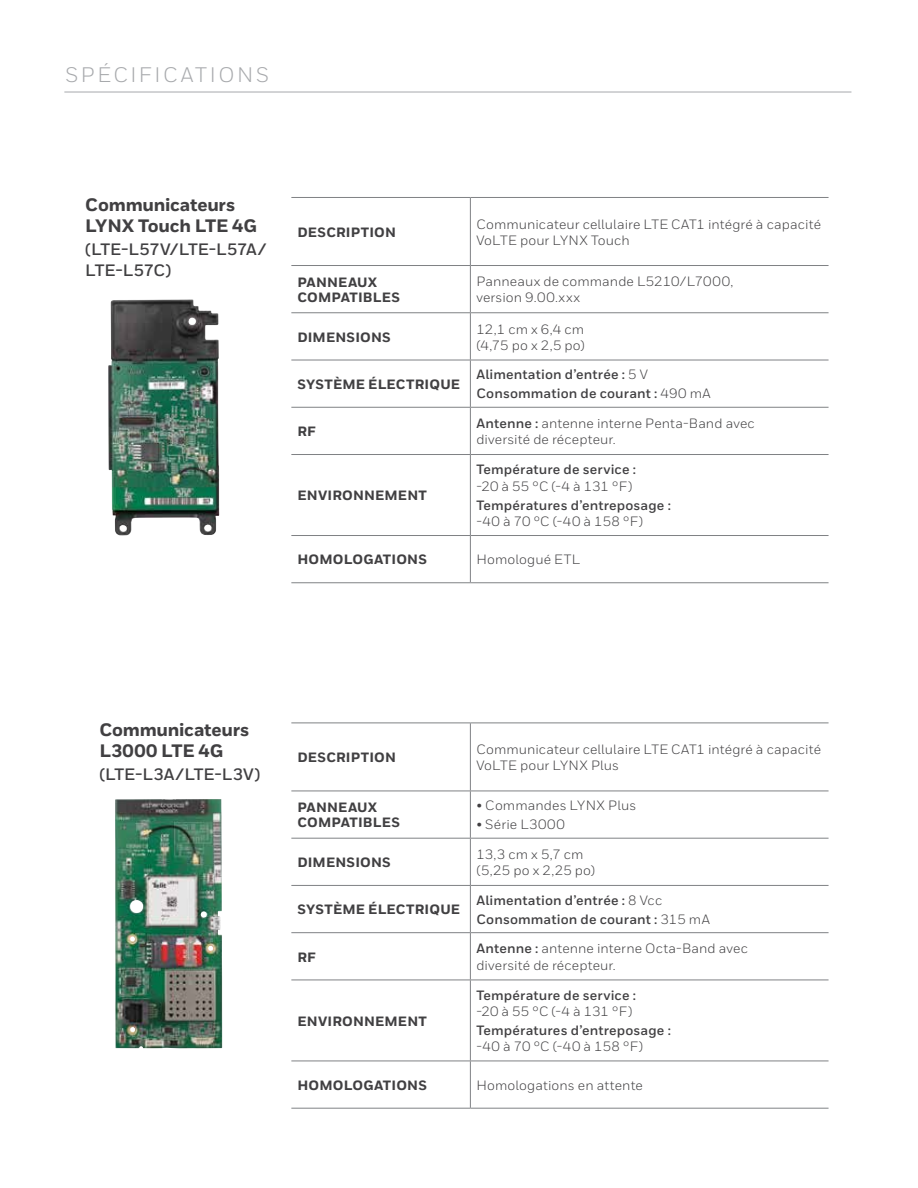
<style>
.page{position:relative;width:918px;height:1188px;background:#fff}
.page>*{position:absolute;margin:0;border:0;box-sizing:border-box;transform-origin:0 0}
.t1{font:21px "Honeywell Sans";letter-spacing:.12em;color:#a7a9ac}
.t2{font:800 18px/21px "Honeywell Sans";letter-spacing:-.015em;color:#414042}
.t3{font:700 16.5px/21px "Honeywell Sans";letter-spacing:-.015em;color:#414042}
.t4{font:700 16.5px "Honeywell Sans";letter-spacing:.005em;color:#414042}
.t5{font:13.5px/16.2px "Honeywell Sans";letter-spacing:.01em;color:#414042}
.t6{font:700 13.5px/19.2px "Honeywell Sans";letter-spacing:.01em;color:#414042}
.t7{font:800 13.5px/15px "Honeywell Sans";letter-spacing:.01em;color:#414042}
.s1{font-weight:400}
.s2{font-weight:700}
</style>
<div class="page">
<hr style="left:64px;top:92px;width:787px;height:1px;background:#a7a9ac">
<img style="left:108px;top:299px;width:111px;height:236px">
<img style="left:115px;top:799px;width:107px;height:250px">
<hr style="left:291px;top:535px;width:179px;height:1px;background:#808285">
<hr style="left:470px;top:535px;width:359px;height:1px;background:#808285">
<hr style="left:291px;top:265px;width:179px;height:1px;background:#808285">
<hr style="left:470px;top:265px;width:359px;height:1px;background:#808285">
<hr style="left:291px;top:312px;width:179px;height:1px;background:#808285">
<hr style="left:470px;top:312px;width:359px;height:1px;background:#808285">
<hr style="left:291px;top:360px;width:179px;height:1px;background:#808285">
<hr style="left:470px;top:360px;width:359px;height:1px;background:#808285">
<hr style="left:291px;top:407px;width:179px;height:1px;background:#808285">
<hr style="left:470px;top:407px;width:359px;height:1px;background:#808285">
<hr style="left:291px;top:454px;width:179px;height:1px;background:#808285">
<hr style="left:470px;top:454px;width:359px;height:1px;background:#808285">
<hr style="left:470px;top:198px;width:1px;height:67px;background:#808285">
<hr style="left:470px;top:266px;width:1px;height:46px;background:#808285">
<hr style="left:470px;top:313px;width:1px;height:47px;background:#808285">
<hr style="left:470px;top:360px;width:1px;height:47px;background:#808285">
<hr style="left:470px;top:408px;width:1px;height:46px;background:#808285">
<hr style="left:470px;top:455px;width:1px;height:80px;background:#808285">
<hr style="left:470px;top:536px;width:1px;height:46px;background:#808285">
<hr style="left:291px;top:582px;width:179px;height:1px;background:#808285">
<hr style="left:470px;top:582px;width:359px;height:1px;background:#808285">
<hr style="left:291px;top:197px;width:179px;height:1px;background:#808285">
<hr style="left:470px;top:197px;width:359px;height:1px;background:#808285">
<hr style="left:291px;top:1061px;width:179px;height:1px;background:#808285">
<hr style="left:470px;top:1061px;width:359px;height:1px;background:#808285">
<hr style="left:291px;top:791px;width:179px;height:1px;background:#808285">
<hr style="left:470px;top:791px;width:359px;height:1px;background:#808285">
<hr style="left:291px;top:838px;width:179px;height:1px;background:#808285">
<hr style="left:470px;top:838px;width:359px;height:1px;background:#808285">
<hr style="left:291px;top:885px;width:179px;height:1px;background:#808285">
<hr style="left:470px;top:885px;width:359px;height:1px;background:#808285">
<hr style="left:291px;top:932px;width:179px;height:1px;background:#808285">
<hr style="left:470px;top:932px;width:359px;height:1px;background:#808285">
<hr style="left:291px;top:980px;width:179px;height:1px;background:#808285">
<hr style="left:470px;top:980px;width:359px;height:1px;background:#808285">
<hr style="left:470px;top:723px;width:1px;height:68px;background:#808285">
<hr style="left:470px;top:791px;width:1px;height:47px;background:#808285">
<hr style="left:470px;top:839px;width:1px;height:46px;background:#808285">
<hr style="left:470px;top:886px;width:1px;height:46px;background:#808285">
<hr style="left:470px;top:933px;width:1px;height:47px;background:#808285">
<hr style="left:470px;top:980px;width:1px;height:81px;background:#808285">
<hr style="left:470px;top:1061px;width:1px;height:47px;background:#808285">
<hr style="left:291px;top:1108px;width:179px;height:1px;background:#808285">
<hr style="left:470px;top:1108px;width:359px;height:1px;background:#808285">
<hr style="left:291px;top:723px;width:179px;height:1px;background:#808285">
<hr style="left:470px;top:723px;width:359px;height:1px;background:#808285">
<h1 class="t1" style="left:65px;top:62px;width:205px">SPÉCIFICATIONS</h1>
<h2 class="t2" style="left:85px;top:195px;width:173px">Communicateurs<br>LYNX Touch LTE 4G</h2>
<p class="t3" style="left:85px;top:239px;width:183px">(LTE-L57V/LTE-L57A/<br>LTE-L57C)</p>
<p class="t7" style="left:297px;top:225px;width:100px">DESCRIPTION</p>
<p class="t5" style="left:476px;top:216px;width:346px">Communicateur cellulaire LTE CAT1 intégré à capacité<br>VoLTE pour LYNX Touch</p>
<p class="t7" style="left:297px;top:275px;width:104px">PANNEAUX<br>COMPATIBLES</p>
<p class="t5" style="left:476px;top:274px;width:258px">Panneaux de commande L5210/L7000, version 9.00.xxx</p>
<p class="t7" style="left:297px;top:330px;width:95px">DIMENSIONS</p>
<p class="t5" style="left:476px;top:321px;width:110px">12,1 cm x 6,4 cm (4,75 po x 2,5 po)</p>
<p class="t7" style="left:297px;top:377px;width:164px">SYSTÈME ÉLECTRIQUE</p>
<p class="t6" style="left:476px;top:365px;width:236px">Alimentation d’entrée : <span class="s1">5 V<br></span>Consommation de courant : <span class="s1">490 mA</span></p>
<p class="t7" style="left:297px;top:424px;width:20px">RF</p>
<p class="t5" style="left:476px;top:415px;width:280px"><span class="s2">Antenne :</span> antenne interne Penta-Band avec diversité de récepteur.</p>
<p class="t7" style="left:297px;top:489px;width:131px">ENVIRONNEMENT</p>
<p class="t6" style="left:476px;top:460px;width:161px">Température de service :</p>
<p class="t5" style="left:476px;top:478px;width:157px">-20 à 55 °C (-4 à 131 °F)</p>
<p class="t6" style="left:476px;top:496px;width:196px">Températures d’entreposage :</p>
<p class="t5" style="left:476px;top:513px;width:168px">-40 à 70 °C (-40 à 158 °F)</p>
<p class="t7" style="left:297px;top:553px;width:131px">HOMOLOGATIONS</p>
<p class="t5" style="left:476px;top:552px;width:105px">Homologué ETL</p>
<h2 class="t2" style="left:99px;top:720px;width:151px">Communicateurs<br>L3000 LTE 4G</h2>
<p class="t4" style="left:99px;top:764px;width:162px">(LTE-L3A/LTE-L3V)</p>
<p class="t7" style="left:297px;top:750px;width:100px">DESCRIPTION</p>
<p class="t5" style="left:476px;top:741px;width:346px">Communicateur cellulaire LTE CAT1 intégré à capacité<br>VoLTE pour LYNX Plus</p>
<p class="t7" style="left:297px;top:801px;width:104px">PANNEAUX<br>COMPATIBLES</p>
<p class="t5" style="left:476px;top:797px;width:161px">• Commandes LYNX Plus</p>
<p class="t5" style="left:476px;top:817px;width:90px">• Série L3000</p>
<p class="t7" style="left:297px;top:855px;width:95px">DIMENSIONS</p>
<p class="t5" style="left:476px;top:846px;width:120px">13,3 cm x 5,7 cm (5,25 po x 2,25 po)</p>
<p class="t7" style="left:297px;top:903px;width:164px">SYSTÈME ÉLECTRIQUE</p>
<p class="t6" style="left:476px;top:891px;width:235px">Alimentation d’entrée : <span class="s1">8 Vcc<br></span>Consommation de courant : <span class="s1">315 mA</span></p>
<p class="t7" style="left:297px;top:950px;width:20px">RF</p>
<p class="t5" style="left:476px;top:941px;width:273px"><span class="s2">Antenne :</span> antenne interne Octa-Band avec diversité de récepteur.</p>
<p class="t7" style="left:297px;top:1014px;width:131px">ENVIRONNEMENT</p>
<p class="t6" style="left:476px;top:986px;width:161px">Température de service :</p>
<p class="t5" style="left:476px;top:1003px;width:157px">-20 à 55 °C (-4 à 131 °F)</p>
<p class="t6" style="left:476px;top:1021px;width:196px">Températures d’entreposage :</p>
<p class="t5" style="left:476px;top:1039px;width:168px">-40 à 70 °C (-40 à 158 °F)</p>
<p class="t7" style="left:297px;top:1078px;width:131px">HOMOLOGATIONS</p>
<p class="t5" style="left:476px;top:1077px;width:168px">Homologations en attente</p>
</div>
